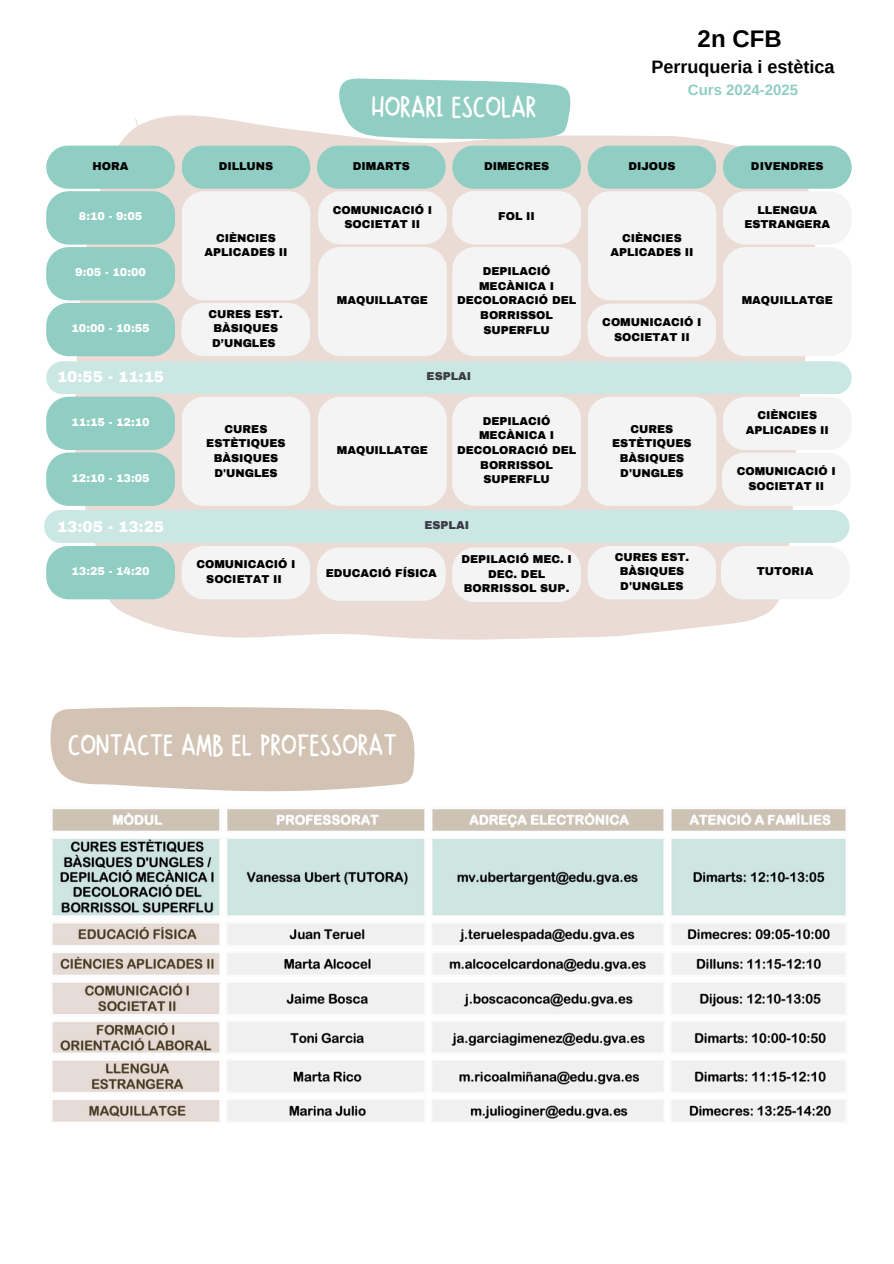
<style>
.page{position:relative;width:894px;height:1264px;background:#fff}
.page>*{position:absolute;margin:0;border:0;box-sizing:border-box;transform-origin:0 0}
.t1{font:31.35px "Canda Tawa";letter-spacing:.005em;color:#fff}
.t2{font:700 24px "Arimo";color:#000}
.t3{font:700 18px "Arimo";color:#000}
.t4{font:900 15.3px "Archivo";color:#fff}
.t5{font:700 15px "Arimo";color:#90cdc3}
.t6{font:900 11.1px/14.7px "Archivo";color:#000;text-align:center}
.t7{font:900 11.1px "Archivo";color:#fff}
.t8{font:900 11.1px "Archivo";color:#3a3b46}
</style>
<div class="page">
<svg style="left:75px;top:103px;width:741px;height:537px;fill:#ebdbd5"></svg>
<svg style="left:338px;top:78px;width:232px;height:61px;background:#9bd2c9"></svg>
<div style="left:46px;top:146px;width:129px;height:43px;background:#90cdc3;border-radius:22px"></div>
<div style="left:181px;top:146px;width:129px;height:43px;background:#90cdc3;border-radius:22px"></div>
<div style="left:317px;top:146px;width:128px;height:43px;background:#90cdc3;border-radius:22px"></div>
<div style="left:452px;top:146px;width:129px;height:43px;background:#90cdc3;border-radius:22px"></div>
<div style="left:587px;top:146px;width:129px;height:43px;background:#90cdc3;border-radius:22px"></div>
<div style="left:722px;top:146px;width:129px;height:43px;background:#90cdc3;border-radius:22px"></div>
<svg style="left:317px;top:547px;width:128px;height:53px"></svg>
<div style="left:44px;top:510px;width:805px;height:33px;background:#cae7e3;border-radius:16px"></div>
<svg style="left:46px;top:546px;width:129px;height:53px;background:#96cfc5"></svg>
<div style="left:181px;top:546px;width:129px;height:53px;background:#f4f4f4"></div>
<svg style="left:587px;top:546px;width:262px;height:53px"></svg>
<svg style="left:50px;top:707px;width:365px;height:85px;background:#d6c8ba"></svg>
<svg style="left:452px;top:547px;width:129px;height:55px"></svg>
<svg style="left:46px;top:191px;width:805px;height:315px"></svg>
<img style="left:52px;top:809px;width:794px;height:313px">
<h1 class="t1" style="left:372px;top:90px;width:166px">HORARI ESCOLAR</h1>
<h2 class="t2" style="left:697px;top:25px;width:85px">2n CFB</h2>
<h3 class="t3" style="left:651px;top:56px;width:185px">Perruqueria i estètica</h3>
<h3 class="t5" style="left:687px;top:81px;width:112px">Curs 2024-2025</h3>
<p class="t6" style="left:93px;top:159px;width:37px">HORA</p>
<p class="t6" style="left:219px;top:159px;width:56px">DILLUNS</p>
<p class="t6" style="left:352px;top:159px;width:59px">DIMARTS</p>
<p class="t6" style="left:484px;top:159px;width:67px">DIMECRES</p>
<p class="t6" style="left:628px;top:159px;width:49px">DIJOUS</p>
<p class="t6" style="left:750px;top:159px;width:74px">DIVENDRES</p>
<p class="t7" style="left:79px;top:211px;width:65px">8:10 - 9:05</p>
<p class="t6" style="left:204px;top:231px;width:85px">CIÈNCIES<br>APLICADES II</p>
<p class="t6" style="left:333px;top:203px;width:101px">COMUNICACIÓ I<br>SOCIETAT II</p>
<p class="t6" style="left:498px;top:209px;width:38px">FOL II</p>
<p class="t7" style="left:75px;top:266px;width:72px">9:05 - 10:00</p>
<p class="t6" style="left:457px;top:264px;width:121px">DEPILACIÓ<br>MECÀNICA I<br>DECOLORACIÓ DEL<br>BORRISSOL<br>SUPERFLU</p>
<p class="t6" style="left:337px;top:293px;width:93px">MAQUILLATGE</p>
<p class="t6" style="left:208px;top:306px;width:76px">CURES EST.<br>BÀSIQUES<br>D’UNGLES</p>
<p class="t7" style="left:71px;top:322px;width:80px">10:00 - 10:55</p>
<h3 class="t4" style="left:57px;top:368px;width:109px">10:55 - 11:15</h3>
<p class="t8" style="left:426px;top:371px;width:46px">ESPLAI</p>
<p class="t6" style="left:610px;top:231px;width:85px">CIÈNCIES<br>APLICADES II</p>
<p class="t6" style="left:602px;top:315px;width:101px">COMUNICACIÓ I<br>SOCIETAT II</p>
<p class="t7" style="left:71px;top:416px;width:80px">11:15 - 12:10</p>
<p class="t7" style="left:71px;top:472px;width:80px">12:10 - 13:05</p>
<h3 class="t4" style="left:57px;top:519px;width:109px">13:05 - 13:25</h3>
<p class="t6" style="left:206px;top:421px;width:81px">CURES<br>ESTÈTIQUES<br>BÀSIQUES<br>D'UNGLES</p>
<p class="t6" style="left:337px;top:443px;width:93px">MAQUILLATGE</p>
<p class="t6" style="left:457px;top:414px;width:121px">DEPILACIÓ<br>MECÀNICA I<br>DECOLORACIÓ DEL<br>BORRISSOL<br>SUPERFLU</p>
<p class="t6" style="left:612px;top:421px;width:81px">CURES<br>ESTÈTIQUES<br>BÀSIQUES<br>D'UNGLES</p>
<p class="t8" style="left:424px;top:519px;width:46px">ESPLAI</p>
<p class="t6" style="left:744px;top:203px;width:87px">LLENGUA<br>ESTRANGERA</p>
<p class="t6" style="left:741px;top:293px;width:93px">MAQUILLATGE</p>
<p class="t6" style="left:745px;top:408px;width:85px">CIÈNCIES<br>APLICADES II</p>
<p class="t6" style="left:736px;top:464px;width:101px">COMUNICACIÓ I<br>SOCIETAT II</p>
<p class="t6" style="left:614px;top:549px;width:76px">CURES EST.<br>BÀSIQUES<br>D'UNGLES</p>
<p class="t6" style="left:461px;top:552px;width:112px">DEPILACIÓ MEC. I<br>DEC. DEL<br>BORRISSOL SUP.</p>
<p class="t7" style="left:71px;top:565px;width:80px">13:25 - 14:20</p>
<p class="t6" style="left:196px;top:557px;width:101px">COMUNICACIÓ I<br>SOCIETAT II</p>
<p class="t6" style="left:756px;top:564px;width:58px">TUTORIA</p>
<p class="t6" style="left:325px;top:565px;width:113px">EDUCACIÓ FÍSICA</p>
<h1 class="t1" style="left:68px;top:728px;width:330px">CONTACTE AMB EL PROFESSORAT</h1>
</div>
